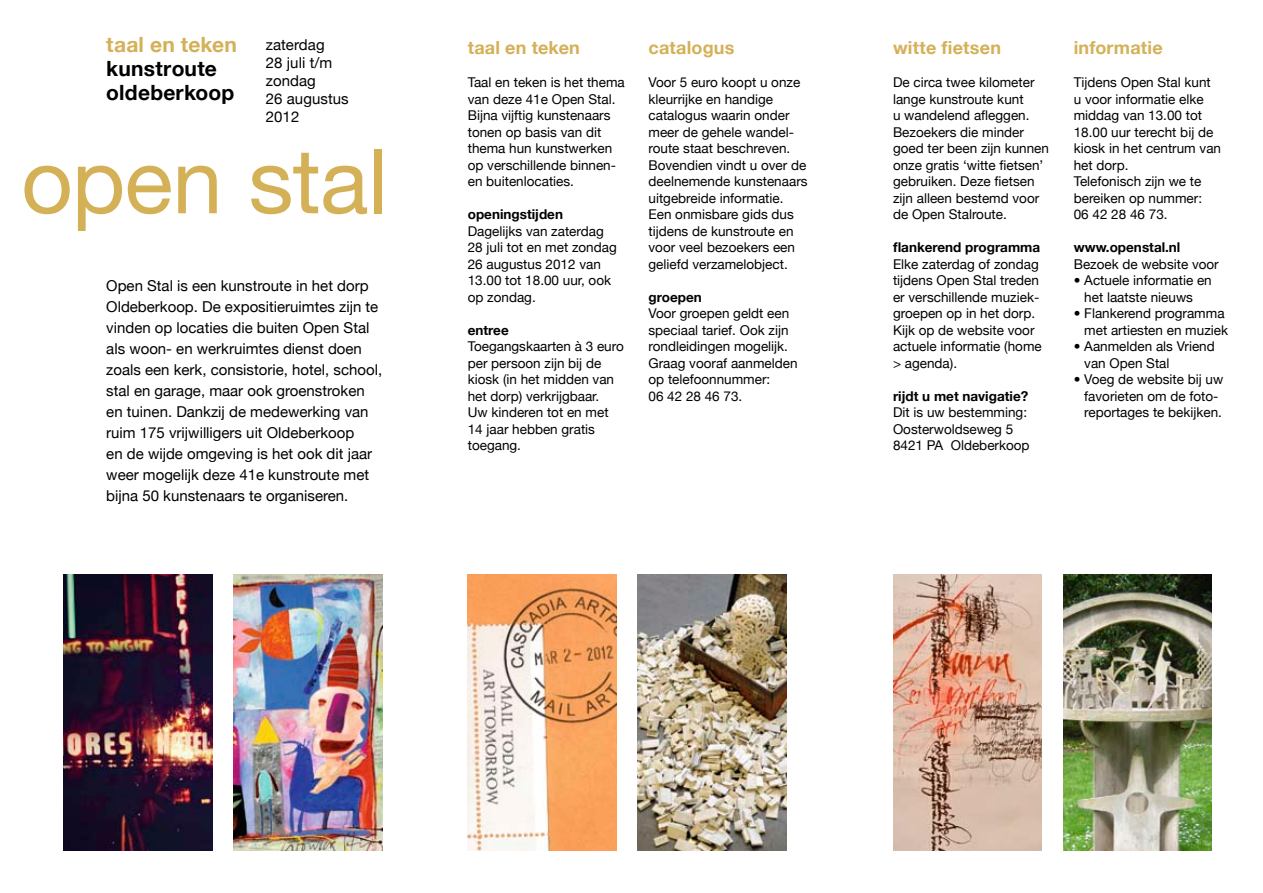
<style>
.page{position:relative;width:1263px;height:893px;background:#fff}
.page>*{position:absolute;margin:0;border:0;box-sizing:border-box;transform-origin:0 0}
.t1{font:90px "Helvetica Neue";letter-spacing:-.01em;color:#d4b057}
.t2{font:700 21px/24px "Helvetica Neue";letter-spacing:.01em;color:#000}
.t3{font:700 21px "Helvetica Neue";letter-spacing:.01em;color:#d4b057}
.t4{font:700 18px "Helvetica Neue";letter-spacing:.01em;color:#d4b057}
.t5{font:15px/21px "Helvetica Neue";color:#000}
.t6{font:13.5px/16.5px "Helvetica Neue";color:#000}
.t7{font:700 13.5px "Helvetica Neue";color:#000}
.s1{color:#fff}
</style>
<div class="page">
<img style="left:64px;top:574px;width:149px;height:276px">
<img style="left:234px;top:574px;width:149px;height:276px">
<img style="left:468px;top:574px;width:149px;height:276px">
<img style="left:638px;top:574px;width:149px;height:276px">
<img style="left:893px;top:574px;width:149px;height:276px">
<img style="left:1063px;top:574px;width:149px;height:276px">
<h2 class="t3" style="left:106px;top:32px;width:132px">taal en teken</h2>
<h2 class="t2" style="left:106px;top:56px;width:130px">kunstroute oldeberkoop</h2>
<p class="t5" style="left:266px;top:36px;width:85px;line-height:18px">zaterdag<br>28 juli t/m zondag<br>26 augustus<br>2012</p>
<h3 class="t4" style="left:468px;top:36px;width:114px">taal en teken</h3>
<h3 class="t4" style="left:648px;top:36px;width:87px">catalogus</h3>
<p class="t6" style="left:468px;top:74px;width:159px">Taal en teken is het thema van deze 41e Open Stal.<br>Bijna vijftig kunstenaars tonen op basis van dit thema hun kunstwerken op verschillende binnen&shy;en buitenlocaties.</p>
<p class="t7" style="left:468px;top:206px;width:97px">openingstijden</p>
<p class="t6" style="left:468px;top:223px;width:151px">Dagelijks van zaterdag<br>28 juli tot en met zondag<br>26 augustus 2012 van<br>13.00 tot 18.00 uur, ook op zondag.</p>
<p class="t7" style="left:468px;top:322px;width:43px">entree</p>
<p class="t6" style="left:468px;top:338px;width:158px">Toegangskaarten à 3 euro per persoon zijn bij de kiosk (in het midden van het dorp) verkrijgbaar.<br>Uw kinderen tot en met<br>14 jaar hebben gratis toegang.</p>
<p class="t6" style="left:648px;top:74px;width:161px">Voor 5 euro koopt u onze kleurrijke en handige catalogus waarin onder meer de gehele wandel&shy;route staat beschreven.<br>Bovendien vindt u over de deelnemende kunstenaars uitgebreide informatie.<br>Een onmisbare gids dus tijdens de kunstroute en voor veel bezoekers een geliefd verzamelobject.</p>
<p class="t7" style="left:648px;top:289px;width:55px">groepen</p>
<p class="t6" style="left:648px;top:305px;width:151px">Voor groepen geldt een speciaal tarief. Ook zijn rondleidingen mogelijk.<br>Graag vooraf aanmelden op telefoonnummer:<br>06 42 28 46 73.</p>
<h1 class="t1" style="left:21px;top:128px;width:368px">open stal</h1>
<p class="t5" style="left:106px;top:275px;width:277px">Open Stal is een kunstroute in het dorp Oldeberkoop. De expositieruimtes zijn te vinden op locaties die buiten Open Stal als woon- en werkruimtes dienst doen zoals een kerk, consistorie, hotel, school, stal en garage, maar ook groenstroken en tuinen. Dankzij de medewerking van ruim 175 vrijwilligers uit Oldeberkoop<br>en de wijde omgeving is het ook dit jaar weer mogelijk deze 41e kunstroute met bijna 50 kunstenaars te organiseren.</p>
<h3 class="t4" style="left:893px;top:36px;width:110px">witte fietsen</h3>
<h3 class="t4" style="left:1074px;top:36px;width:90px">informatie</h3>
<p class="t6" style="left:1074px;top:74px;width:149px">Tijdens Open Stal kunt u voor informatie elke middag van 13.00 tot<br>18.00 uur terecht bij de kiosk in het centrum van het dorp.<br>Telefonisch zijn we te bereiken op nummer:<br>06 42 28 46 73.</p>
<p class="t7" style="left:1074px;top:239px;width:108px">www.openstal.nl</p>
<p class="t6" style="left:1074px;top:255px;width:146px">Bezoek de website voor</p>
<p class="t6" style="left:1074px;top:272px;width:140px">• Actuele informatie en</p>
<p class="t6" style="left:1074px;top:288px;width:121px"><span class="s1">•</span> het laatste nieuws</p>
<p class="t6" style="left:1074px;top:305px;width:152px">• Flankerend programma</p>
<p class="t6" style="left:1074px;top:321px;width:156px"><span class="s1">•</span> met artiesten en muziek</p>
<p class="t6" style="left:1074px;top:338px;width:143px">• Aanmelden als Vriend</p>
<p class="t6" style="left:1074px;top:354px;width:97px"><span class="s1">•</span> van Open Stal</p>
<p class="t6" style="left:1074px;top:371px;width:151px">• Voeg de website bij uw</p>
<p class="t6" style="left:1074px;top:387px;width:146px"><span class="s1">•</span> favorieten om de foto-</p>
<p class="t6" style="left:1074px;top:404px;width:150px"><span class="s1">•</span> reportages te bekijken.</p>
<p class="t6" style="left:893px;top:74px;width:158px">De circa twee kilometer lange kunstroute kunt<br>u wandelend afleggen.<br>Bezoekers die minder goed ter been zijn kunnen onze gratis ‘witte fietsen’ gebruiken. Deze fietsen zijn alleen bestemd voor de Open Stalroute.</p>
<p class="t7" style="left:893px;top:239px;width:149px">flankerend programma</p>
<p class="t6" style="left:893px;top:255px;width:150px">Elke zaterdag of zondag tijdens Open Stal treden er verschillende muziek&shy;groepen op in het dorp.<br>Kijk op de website voor actuele informatie (home &gt; agenda).</p>
<p class="t7" style="left:893px;top:387px;width:137px">rijdt u met navigatie?</p>
<p class="t6" style="left:893px;top:404px;width:138px">Dit is uw bestemming:<br>Oosterwoldseweg 5<br>8421 PA Oldeberkoop</p>
</div>
